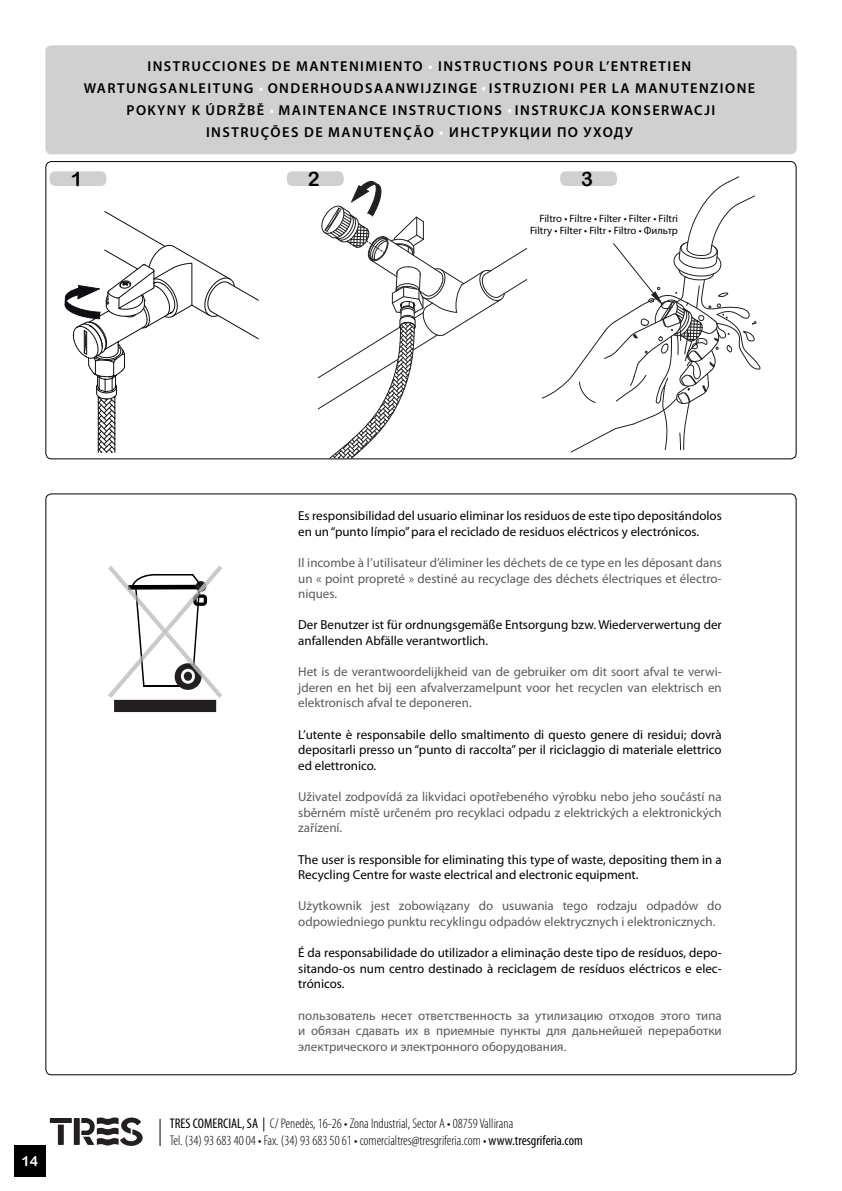
<style>
.page{position:relative;width:842px;height:1191px;background:#fff}
.page>*{position:absolute;margin:0;border:0;box-sizing:border-box;transform-origin:0 0}
.t1{font:20px "Arial Rounded MT Bold";color:#000}
.t2{font:600 14.4px/22px "Myriad Pro";letter-spacing:.1em;color:#000;text-align:center}
.t3{font:300 condensed 14px/16.8px "Myriad Pro";color:#000}
.t4{font:14px "Arial Rounded MT Bold";color:#fff}
.t5{font:13px/15.6px "Myriad Pro";color:#5a5a5a;text-align:justify}
.t6{font:13px/15.6px "Myriad Pro";color:#000}
.t7{font:10.6px/12.8px "Myriad Pro";color:#000;text-align:right}
.s1{color:#fff}
.s2{font-size:16px;color:#fff}
.s3{font-weight:400}
</style>
<div class="page">
<div style="left:14px;top:1145px;width:31px;height:31px;background:#000"></div>
<svg style="left:108px;top:566px;width:114px;height:146px"></svg>
<svg style="left:541px;top:176px;width:219px;height:277px"></svg>
<svg style="left:318px;top:180px;width:210px;height:277px"></svg>
<svg style="left:65px;top:211px;width:194px;height:242px"></svg>
<div style="left:45px;top:45px;width:752px;height:109px;background:#d0d0d0;border-radius:6px"></div>
<div style="left:50px;top:171px;width:56px;height:15px;background:#d0d0d0;border-radius:6px"></div>
<div style="left:287px;top:171px;width:57px;height:15px;background:#d0d0d0;border-radius:6px"></div>
<div style="left:560px;top:171px;width:57px;height:15px;background:#d0d0d0;border-radius:6px"></div>
<div style="left:50px;top:1118px;width:22px;height:5px;background:#231f20"></div>
<svg style="left:58px;top:1124px;width:6px;height:21px"></svg>
<div style="left:74px;top:1118px;width:6px;height:27px;background:#231f20"></div>
<svg style="left:81px;top:1117px;width:62px;height:28px"></svg>
<svg style="left:160px;top:1118px;width:1px;height:28px"></svg>
<p class="t2" style="left:84px;top:56px;width:673px">INSTRUCCIONES DE MANTENIMIENTO <span class="s1">•</span> INSTRUCTIONS POUR L’ENTRETIEN WARTUNGSANLEITUNG <span class="s1">•</span> ONDERHOUDSAANWIJZINGE <span class="s2">•</span> ISTRUZIONI PER LA MANUTENZIONE POKYNY K ÚDRŽBĚ <span class="s1">•</span> MAINTENANCE INSTRUCTIONS <span class="s2">•</span> INSTRUKCJA KONSERWACJI INSTRUÇÕES DE MANUTENÇÃO <span class="s1">•</span> ИНСТРУКЦИИ ПО УХОДУ</p>
<h1 class="t1" style="left:71px;top:167px;width:13px">1</h1>
<h1 class="t1" style="left:308px;top:167px;width:13px">2</h1>
<h1 class="t1" style="left:581px;top:167px;width:13px">3</h1>
<p class="t7" style="left:530px;top:212px;width:149px">Filtro • Filtre • Filter • Filter • Filtri<br>Filtry • Filter • Filtr • Filtro • Фильтр</p>
<p class="t4" style="left:21px;top:1153px;width:18px">14</p>
<p class="t6" style="left:298px;top:509px;width:425px">Es responsibilidad del usuario eliminar los residuos de este tipo depositándolos en un “punto límpio” para el reciclado de residuos eléctricos y electrónicos.</p>
<p class="t5" style="left:298px;top:556px;width:425px">Il incombe à l’utilisateur d’éliminer les déchets de ce type en les déposant dans un « point propreté » destiné au recyclage des déchets électriques et électro&shy;niques.</p>
<p class="t6" style="left:298px;top:618px;width:425px">Der Benutzer ist für ordnungsgemäße Entsorgung bzw. Wiederverwertung der anfallenden Abfälle verantwortlich.</p>
<p class="t5" style="left:298px;top:665px;width:425px">Het is de verantwoordelijkheid van de gebruiker om dit soort afval te verwi&shy;jderen en het bij een afvalverzamelpunt voor het recyclen van elektrisch en elektronisch afval te deponeren.</p>
<p class="t6" style="left:298px;top:727px;width:425px;text-align:justify">L’utente è responsabile dello smaltimento di questo genere di residui; dovrà depositarli presso un “punto di raccolta” per il riciclaggio di materiale elettrico ed elettronico.</p>
<p class="t5" style="left:298px;top:790px;width:425px">Uživatel zodpovídá za likvidaci opotřebeného výrobku nebo jeho součástí na sběrném místě určeném pro recyklaci odpadu z elektrických a elektronických zařízení.</p>
<p class="t6" style="left:298px;top:852px;width:425px">The user is responsible for eliminating this type of waste, depositing them in a<br>Recycling Centre for waste electrical and electronic equipment.</p>
<p class="t5" style="left:298px;top:899px;width:425px">Użytkownik jest zobowiązany do usuwania tego rodzaju odpadów do odpowiedniego punktu recyklingu odpadów elektrycznych i elektronicznych.</p>
<p class="t6" style="left:298px;top:946px;width:425px;text-align:justify">É da responsabilidade do utilizador a eliminação deste tipo de resíduos, depo&shy;sitando-os num centro destinado à reciclagem de resíduos eléctricos e elec&shy;trónicos.</p>
<p class="t5" style="left:298px;top:1008px;width:425px">пользователь несет ответственность за утилизацию отходов этого типа и обязан сдавать их в приемные пункты для дальнейшей переработки электрического и электронного оборудования.</p>
<p class="t3" style="left:170px;top:1116px;width:414px"><span class="s3">TRES COMERCIAL, SA |</span> C/ Penedès, 16-26 • Zona Industrial, Sector A • 08759 Vallirana<br>Tel. (34) 93 683 40 04 • Fax. (34) 93 683 50 61 • comercialtres@tresgriferia.com • <span class="s3">www.tresgriferia.com</span></p>
</div>
